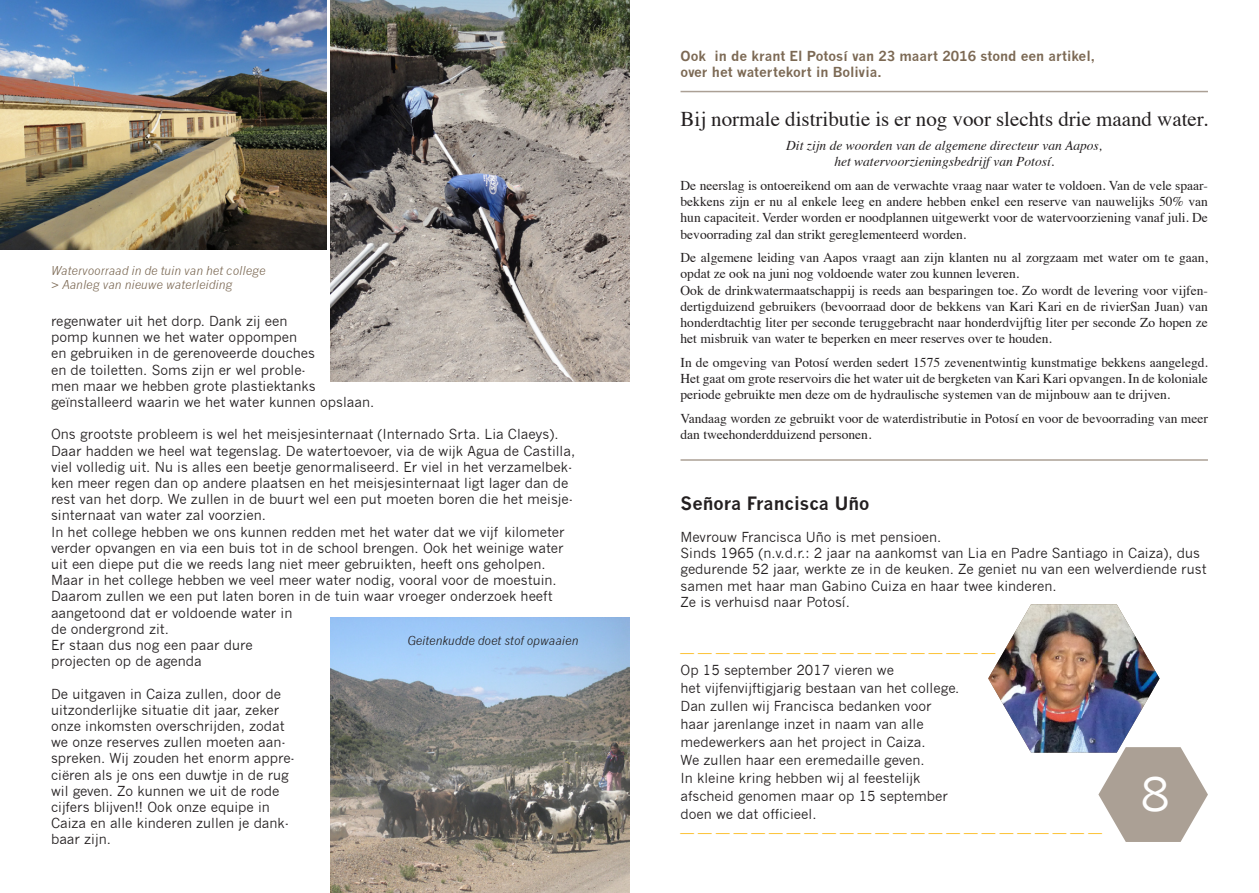
<style>
.page{position:relative;width:1259px;height:893px;background:#fff}
.page>*{position:absolute;margin:0;border:0;box-sizing:border-box;transform-origin:0 0}
.t1{font:45px "News Gothic";color:#fff}
.t2{font:21px "Times";color:#231f20}
.t3{font:700 18px "News Gothic";color:#231f20}
.t4{font:13.5px/16.2px "News Gothic";color:#231f20}
.t5{font:13.5px/16.2px "Times";color:#231f20;text-align:justify}
.t6{font:italic 13.5px "Times";color:#231f20}
.t7{font:700 13.5px "News Gothic";color:#7c6954}
.t8{font:13.5px "News Gothic";color:#fcb814}
.t9{font:italic 12px "News Gothic";color:#7c6954}
.t10{font:italic 12px "News Gothic";color:#231f20}
</style>
<div class="page">
<img style="left:0;top:0;width:327px;height:249px">
<img style="left:330px;top:0;width:299px;height:382px">
<img style="left:330px;top:618px;width:299px;height:275px">
<hr style="left:680px;top:91px;width:528px;height:1px;background:#aba095">
<hr style="left:680px;top:459px;width:528px;height:2px;background:#aba095">
<svg style="left:1098px;top:677px;width:110px;height:165px"></svg>
<img style="left:988px;top:604px;width:171px;height:149px">
<p class="t9" style="left:51px;top:263px;width:216px">Watervoorraad in de tuin van het college</p>
<p class="t9" style="left:51px;top:278px;width:183px">&gt; Aanleg van nieuwe waterleiding</p>
<p class="t4" style="left:51px;top:313px;width:325px">regenwater uit het dorp. Dank zij een<br>pomp kunnen we het water oppompen<br>en gebruiken in de gerenoveerde douches<br>en de toiletten. Soms zijn er wel proble-<br>men maar we hebben grote plastiektanks geïnstalleerd waarin we het water kunnen opslaan.</p>
<p class="t4" style="left:51px;top:426px;width:526px">Ons grootste probleem is wel het meisjesinternaat (I nternado Srta. Lia Claeys).<br>Daar hadden we heel wat tegenslag. De watertoevoer, via de wijk Agua de Castilla, viel volledig uit. Nu is alles een beetje genormaliseerd. Er viel in het verzamelbek&shy;ken meer regen dan op andere plaatsen en het meisjesinternaat ligt lager dan de rest van het dorp. We zullen in de buurt wel een put moeten boren die het meisje&shy;sinternaat van water zal voorzien.</p>
<p class="t4" style="left:51px;top:524px;width:515px">I n het college hebben we ons kunnen redden met het water dat we vijf kilometer verder opvangen en via een buis tot in de school brengen. Ook het weinige water uit een diepe put die we reeds lang niet meer gebruikten, heeft ons geholpen.<br>Maar in het college hebben we veel meer water nodig, vooral voor de moestuin.<br>Daarom zullen we een put laten boren in de tuin waar vroeger onderzoek heeft aangetoond dat er voldoende water in</p>
<p class="t4" style="left:51px;top:621px;width:120px">de ondergrond zit.</p>
<p class="t4" style="left:51px;top:637px;width:203px">Er staan dus nog een paar dure</p>
<p class="t4" style="left:51px;top:653px;width:152px">projecten op de agenda</p>
<p class="t4" style="left:51px;top:686px;width:232px">De uitgaven in Caiza zullen, door de</p>
<p class="t4" style="left:51px;top:702px;width:230px">uitzonderlijke situatie dit jaar, zeker</p>
<p class="t4" style="left:51px;top:718px;width:235px">onze inkomsten overschrijden, zodat</p>
<p class="t4" style="left:51px;top:734px;width:236px">we onze reserves zullen moeten aan-</p>
<p class="t4" style="left:51px;top:750px;width:245px">spreken. Wij zouden het enorm appre-</p>
<p class="t4" style="left:51px;top:767px;width:239px">ciëren als je ons een duwtje in de rug</p>
<p class="t4" style="left:51px;top:783px;width:230px">wil geven. Zo kunnen we uit de rode</p>
<p class="t4" style="left:51px;top:799px;width:220px">cijfers blijven!! Ook onze equipe in</p>
<p class="t4" style="left:51px;top:815px;width:240px">Caiza en alle kinderen zullen je dank-</p>
<p class="t4" style="left:51px;top:831px;width:61px">baar zijn.</p>
<p class="t10" style="left:407px;top:634px;width:172px">Geitenkudde doet stof opwaaien</p>
<p class="t7" style="left:680px;top:48px;width:416px">Ook in de krant El Potosí van 23 maart 2016 stond een artikel,</p>
<p class="t7" style="left:680px;top:64px;width:203px">over het watertekort in Bolivia.</p>
<p class="t2" style="left:680px;top:100px;width:529px">Bij normale distributie is er nog voor slechts drie maand water.</p>
<p class="t6" style="left:786px;top:134px;width:317px">Dit zijn de woorden van de algemene directeur van Aapos,</p>
<p class="t6" style="left:834px;top:150px;width:221px">het watervoorzieningsbedrijf van Potosí.</p>
<p class="t5" style="left:680px;top:176px;width:529px">De neerslag is ontoereikend om aan de verwachte vraag naar water te voldoen. Van de vele spaar&shy;bekkens zijn er nu al enkele leeg en andere hebben enkel een reserve van nauwelijks 50% van hun capaciteit. Verder worden er noodplannen uitgewerkt voor de watervoorziening vanaf juli. De bevoorrading zal dan strikt gereglementeerd worden.</p>
<p class="t5" style="left:680px;top:248px;width:529px">De algemene leiding van Aapos vraagt aan zijn klanten nu al zorgzaam met water om te gaan, opdat ze ook na juni nog voldoende water zou kunnen leveren.</p>
<p class="t5" style="left:680px;top:281px;width:529px">Ook de drinkwatermaatschappij is reeds aan besparingen toe. Zo wordt de levering voor vijfen&shy;dertigduizend gebruikers (bevoorraad door de bekkens van Kari Kari en de rivierSan Juan) van honderdtachtig liter per seconde teruggebracht naar honderdvijftig liter per seconde Zo hopen ze het misbruik van water te beperken en meer reserves over te houden.</p>
<p class="t5" style="left:680px;top:353px;width:529px">In de omgeving van Potosí werden sedert 1575 zevenentwintig kunstmatige bekkens aangelegd.<br>Het gaat om grote reservoirs die het water uit de bergketen van Kari Kari opvangen. In de koloniale periode gebruikte men deze om de hydraulische systemen van de mijnbouw aan te drijven.</p>
<p class="t5" style="left:680px;top:409px;width:529px">Vandaag worden ze gebruikt voor de waterdistributie in Potosí en voor de bevoorrading van meer dan tweehonderdduizend personen.</p>
<p class="t3" style="left:680px;top:492px;width:190px">Señora Francisca U ño</p>
<p class="t4" style="left:680px;top:529px;width:262px">Mevrouw Francisca Uño is met pensioen.</p>
<p class="t4" style="left:680px;top:545px;width:527px">Sinds 1965 (n.v.d.r.: 2 jaar na aankomst van Lia en Padre Santiago in Caiza), dus gedurende 52 jaar, werkte ze in de keuken. Ze geniet nu van een welverdiende rust samen met haar man Gabino Cuiza en haar twee kinderen.</p>
<p class="t4" style="left:680px;top:594px;width:171px">Ze is verhuisd naar Potosí.</p>
<p class="t8" style="left:680px;top:644px;width:316px">— — — — — — — — — — — — — — — — — —</p>
<p class="t4" style="left:680px;top:662px;width:215px">Op 15 september 2017 vieren we</p>
<p class="t4" style="left:680px;top:680px;width:280px">het vijfenvijftigjarig bestaan van het college.</p>
<p class="t4" style="left:680px;top:698px;width:253px">Dan zullen wij Francisca bedanken voor</p>
<p class="t4" style="left:680px;top:716px;width:245px">haar jarenlange inzet in naam van alle</p>
<p class="t4" style="left:680px;top:734px;width:247px">medewerkers aan het project in Caiza.</p>
<p class="t4" style="left:680px;top:752px;width:246px">We zullen haar een eremedaille geven.</p>
<p class="t4" style="left:680px;top:770px;width:241px">I n kleine kring hebben wij al feestelijk</p>
<p class="t4" style="left:680px;top:788px;width:269px">afscheid genomen maar op 15 september</p>
<p class="t4" style="left:680px;top:806px;width:138px">doen we dat officieel.</p>
<p class="t8" style="left:680px;top:824px;width:423px">— — — — — — — — — — — — — — — — — — — — — — — —</p>
<p class="t1" style="left:1141px;top:769px;width:30px">8</p>
</div>
